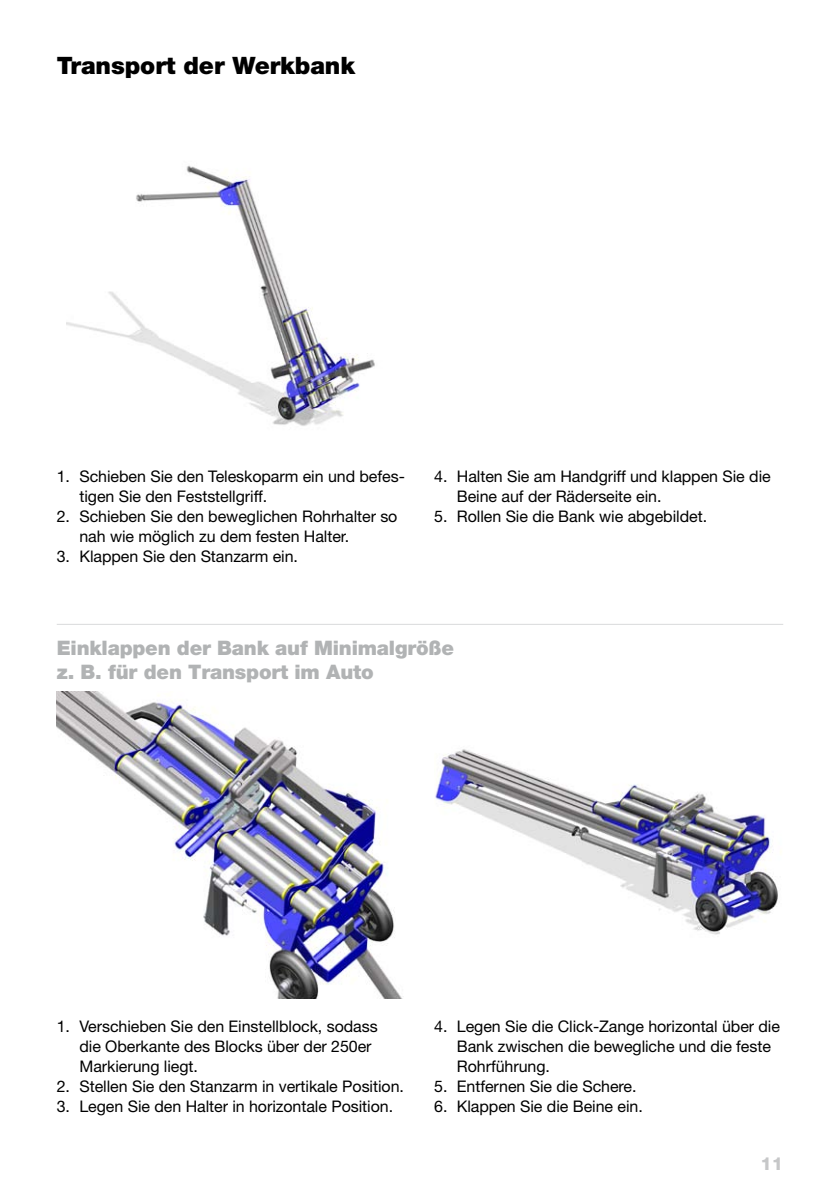
<style>
.page{position:relative;width:840px;height:1191px;background:#fff}
.page>*{position:absolute;margin:0;border:0;box-sizing:border-box;transform-origin:0 0}
.t1{font:900 24px "Helvetica Neue LT Pro";letter-spacing:-.005em;color:#000}
.t2{font:900 20px/24px "Helvetica Neue LT Pro";letter-spacing:-.01em;color:#b1b3b4}
.t3{font:800 18px "Helvetica Neue LT Pro";color:#c6c7c8}
.t4{font:16px/20px "Helvetica Neue LT Pro";letter-spacing:-.005em;color:#000}
</style>
<div class="page">
<img style="left:67px;top:165px;width:308px;height:261px">
<img style="left:57px;top:692px;width:345px;height:306px">
<img style="left:435px;top:749px;width:343px;height:186px">
<hr style="left:57px;top:624px;width:725px;height:1px;background:#d9dadb">
<h1 class="t1" style="left:57px;top:51px;width:300px">Transport der Werkbank</h1>
<p class="t4" style="left:79px;top:466px;width:327px;text-indent:-23px">1. Schieben Sie den Teleskoparm ein und befes&shy;tigen Sie den Feststellgriff.</p>
<p class="t4" style="left:79px;top:506px;width:319px;text-indent:-23px">2. Schieben Sie den beweglichen Rohrhalter so nah wie möglich zu dem festen Halter.</p>
<p class="t4" style="left:57px;top:546px;width:243px">3. Klappen Sie den Stanzarm ein.</p>
<p class="t4" style="left:456px;top:466px;width:315px;text-indent:-23px">4. Halten Sie am Handgriff und klappen Sie die<br>Beine auf der Räderseite ein.</p>
<p class="t4" style="left:434px;top:506px;width:274px">5. Rollen Sie die Bank wie abgebildet.</p>
<p class="t2" style="left:57px;top:636px;width:398px">Einklappen der Bank auf Minimalgröße z. B. für den Transport im Auto</p>
<p class="t4" style="left:79px;top:1016px;width:299px;text-indent:-23px">1. Verschieben Sie den Einstellblock, sodass die Oberkante des Blocks über der 250er<br>Markierung liegt.</p>
<p class="t4" style="left:57px;top:1076px;width:348px">2. Stellen Sie den Stanzarm in vertikale Position.</p>
<p class="t4" style="left:57px;top:1096px;width:338px">3. Legen Sie den Halter in horizontale Position.</p>
<p class="t4" style="left:456px;top:1016px;width:324px;text-indent:-23px">4. Legen Sie die Click-Zange horizontal über die<br>Bank zwischen die bewegliche und die feste<br>Rohrführung.</p>
<p class="t4" style="left:434px;top:1076px;width:204px">5. Entfernen Sie die Schere.</p>
<p class="t4" style="left:434px;top:1096px;width:210px">6. Klappen Sie die Beine ein.</p>
<p class="t3" style="left:760px;top:1152px;width:24px">11</p>
</div>
